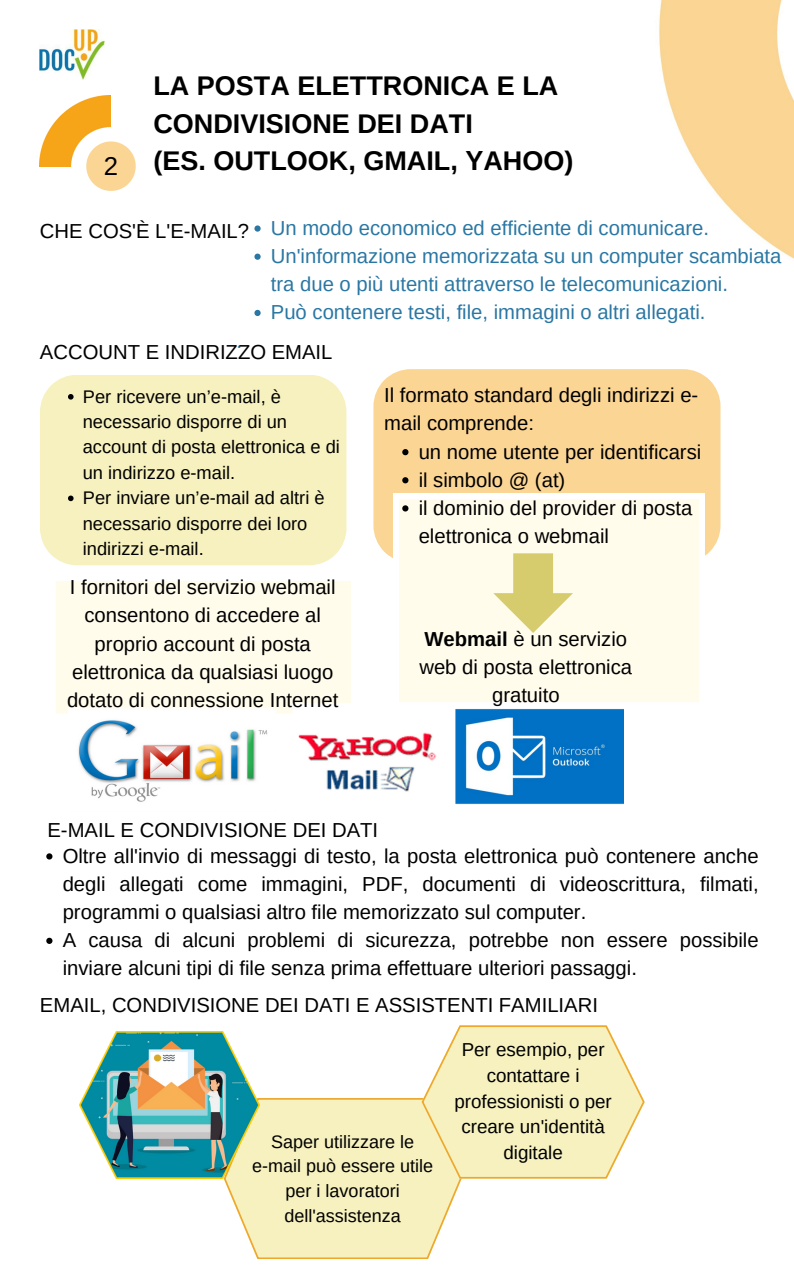
<style>
.page{position:relative;width:794px;height:1266px;background:#fff}
.page>*{position:absolute;margin:0;border:0;box-sizing:border-box;transform-origin:0 0}
.t1{font:700 27px/37.7px "Arimo";color:#000}
.t2{font:25.72px "Arimo";color:#000}
.t3{font:20.25px/28.1px "Arimo";color:#000}
.t4{font:20.25px "Arimo";color:#2a77a3}
.t5{font:18.75px/25.9px "Arimo";color:#000;text-align:center}
.t6{font:18.3px/25.3px "Arimo";color:#000}
.t7{font:18px/24.8px "Arimo";color:#000;text-align:center}
.s1{color:#000}
.s2{font-weight:700}
</style>
<div class="page">
<img style="left:40px;top:29px;width:64px;height:50px">
<img style="left:659px;top:0;width:134px;height:259px">
<img style="left:40px;top:95px;width:71px;height:71px">
<svg style="left:86px;top:141px;width:50px;height:50px"></svg>
<div style="left:40px;top:375px;width:306px;height:190px;background:#f6f1be"></div>
<div style="left:373px;top:369px;width:347px;height:189px;background:#fbd594"></div>
<div style="left:393px;top:494px;width:311px;height:208px;background:#fffcec"></div>
<svg style="left:493px;top:553px;width:79px;height:80px;background:#eae3ac"></svg>
<div style="left:56px;top:581px;width:295px;height:132px;background:#fffcec"></div>
<img style="left:69px;top:703px;width:553px;height:101px">
<img style="left:79px;top:1032px;width:145px;height:146px">
<svg style="left:254px;top:225px;width:6px;height:7px"></svg>
<svg style="left:254px;top:254px;width:6px;height:6px"></svg>
<svg style="left:254px;top:310px;width:6px;height:6px"></svg>
<svg style="left:68px;top:394px;width:5px;height:5px"></svg>
<svg style="left:68px;top:495px;width:5px;height:6px"></svg>
<svg style="left:402px;top:449px;width:6px;height:6px"></svg>
<svg style="left:402px;top:477px;width:6px;height:6px"></svg>
<svg style="left:402px;top:505px;width:6px;height:6px"></svg>
<svg style="left:46px;top:853px;width:6px;height:6px"></svg>
<svg style="left:46px;top:937px;width:6px;height:7px"></svg>
<svg style="left:224px;top:1025px;width:420px;height:234px"></svg>
<p class="t2" style="left:104px;top:152px;width:16px">2</p>
<h1 class="t1" style="left:153px;top:67px;width:421px">LA POSTA ELETTRONICA E LA<br>CONDIVISIONE DEI DATI<br>(ES. OUTLOOK, GMAIL, YAHOO)</h1>
<p class="t4" style="left:40px;top:217px;width:670px"><span class="s1">CHE COS'È L'E-MAIL?</span> Un modo economico ed efficiente di comunicare.</p>
<p class="t4" style="left:271px;top:245px;width:512px">Un'informazione memorizzata su un computer scambiata</p>
<p class="t4" style="left:271px;top:273px;width:458px">tra due o più utenti attraverso le telecomunicazioni.</p>
<p class="t4" style="left:271px;top:301px;width:436px">Può contenere testi, file, immagini o altri allegati.</p>
<p class="t4" style="left:236px;top:329px;width:7px">.</p>
<p class="t3" style="left:40px;top:338px;width:294px">ACCOUNT E INDIRIZZO EMAIL</p>
<p class="t6" style="left:83px;top:384px;width:258px">Per ricevere un’e-mail, è necessario disporre di un account di posta elettronica e di un indirizzo e-mail.<br>Per inviare un’e-mail ad altri è necessario disporre dei loro indirizzi e-mail.</p>
<p class="t3" style="left:384px;top:381px;width:315px">Il formato standard degli indirizzi e&shy;mail comprende:</p>
<p class="t3" style="left:418px;top:437px;width:284px">un nome utente per identificarsi il simbolo @ (at)<br>il dominio del provider di posta elettronica o webmail</p>
<p class="t3" style="left:67px;top:573px;width:273px;text-align:center">I fornitori del servizio webmail consentono di accedere al proprio account di posta elettronica da qualsiasi luogo dotato di connessione Internet</p>
<p class="t3" style="left:419px;top:625px;width:214px;text-align:center"><span class="s2">Webmail</span> è un servizio web di posta elettronica gratuito</p>
<p class="t3" style="left:63px;top:816px;width:697px;line-height:26.1px;text-indent:-15px">E-MAIL E CONDIVISIONE DEI DATI<br>Oltre all'invio di messaggi di testo, la posta elettronica può contenere anche</p>
<p class="t3" style="left:63px;top:870px;width:697px">degli allegati come immagini, PDF, documenti di videoscrittura, filmati, programmi o qualsiasi altro file memorizzato sul computer.<br>A causa di alcuni problemi di sicurezza, potrebbe non essere possibile inviare alcuni tipi di file senza prima effettuare ulteriori passaggi.</p>
<p class="t3" style="left:40px;top:991px;width:559px">EMAIL, CONDIVISIONE DEI DATI E ASSISTENTI FAMILIARI</p>
<p class="t5" style="left:454px;top:1036px;width:159px">Per esempio, per contattare i professionisti o per creare un'identità digitale</p>
<p class="t7" style="left:252px;top:1129px;width:183px">Saper utilizzare le e-mail può essere utile per i lavoratori dell'assistenza</p>
</div>
